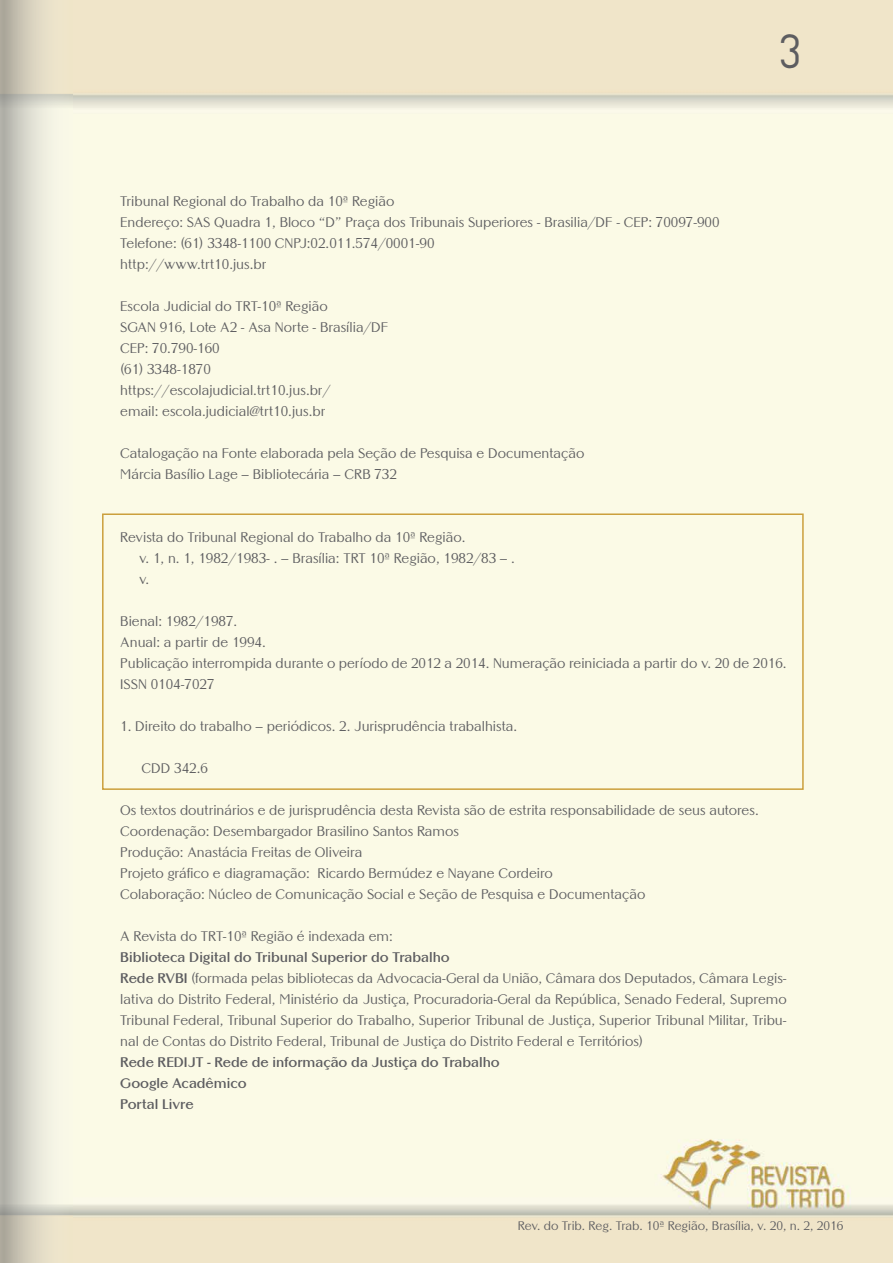
<style>
.page{position:relative;width:893px;height:1263px;background:#fff}
.page>*{position:absolute;margin:0;border:0;box-sizing:border-box;transform-origin:0 0}
.t1{font:49.5px "Zag";color:#5d5d60}
.t2{font:13.5px/21px "Altrincham";color:#5d5d60}
.t3{font:700 13.5px/21px "Altrincham";color:#5d5d60}
.t4{font:12px "Altrincham";color:#5d5d60}
.s1{font-weight:700}
</style>
<div class="page">
<img style="left:89px;top:0;width:804px;height:1263px">
<div style="left:102px;top:513px;width:702px;height:277px;border:2px solid #cb9f3c"></div>
<p class="t2" style="left:120px;top:191px;width:601px">Tribunal Regional do Trabalho da 10ª Região<br>Endereço: SAS Quadra 1, Bloco “D” Praça dos Tribunais Superiores - Brasilia/DF - CEP: 70097-900<br>Telefone: (61) 3348-1100 CNPJ:02.011.574/0001-90<br>http://www.trt10.jus.br</p>
<p class="t2" style="left:120px;top:296px;width:269px">Escola Judicial do TRT-10ª Região<br>SGAN 916, Lote A2 - Asa Norte - Brasília/DF<br>CEP: 70.790-160<br>(61) 3348-1870 https://escolajudicial.trt10.jus.br/<br>email: escola.judicial@trt10.jus.br</p>
<p class="t2" style="left:120px;top:443px;width:466px">Catalogação na Fonte elaborada pela Seção de Pesquisa e Documentação<br>Márcia Basílio Lage – Bibliotecária – CRB 732</p>
<h1 class="t1" style="left:781px;top:24px;width:24px">3</h1>
<p class="t2" style="left:139px;top:527px;width:377px;text-indent:-19px">Revista do Tribunal Regional do Trabalho da 10ª Região.<br>v. 1, n. 1, 1982/1983- . – Brasília: TRT 10ª Região, 1982/83 – . v.</p>
<p class="t2" style="left:120px;top:611px;width:668px">Bienal: 1982/1987.<br>Anual: a partir de 1994.<br>Publicação interrompida durante o período de 2012 a 2014. Numeração reiniciada a partir do v. 20 de 2016.<br>ISSN 0104-7027</p>
<p class="t2" style="left:120px;top:716px;width:398px">1. Direito do trabalho – periódicos. 2. Jurisprudência trabalhista.</p>
<p class="t2" style="left:142px;top:758px;width:68px">CDD 342.6</p>
<p class="t2" style="left:120px;top:800px;width:640px">Os textos doutrinários e de jurisprudência desta Revista são de estrita responsabilidade de seus autores.<br>Coordenação: Desembargador Brasilino Santos Ramos<br>Produção: Anastácia Freitas de Oliveira<br>Projeto gráfico e diagramação: Ricardo Bermúdez e Nayane Cordeiro<br>Colaboração: Núcleo de Comunicação Social e Seção de Pesquisa e Documentação</p>
<p class="t2" style="left:120px;top:926px;width:274px">A Revista do TRT-10ª Região é indexada em:</p>
<p class="t2" style="left:120px;top:947px;width:668px"><span class="s1">Biblioteca Digital do Tribunal Superior do Trabalho<br>Rede RVBI</span> (formada pelas bibliotecas da Advocacia-Geral da União, Câmara dos Deputados, Câmara Legis&shy;lativa do Distrito Federal, Ministério da Justiça, Procuradoria-Geral da República, Senado Federal, Supremo Tribunal Federal, Tribunal Superior do Trabalho, Superior Tribunal de Justiça, Superior Tribunal Militar, Tribu&shy;nal de Contas do Distrito Federal, Tribunal de Justiça do Distrito Federal e Territórios)</p>
<p class="t3" style="left:120px;top:1052px;width:381px">Rede REDIJT - Rede de informação da Justiça do Trabalho<br>Google Acadêmico<br>Portal Livre</p>
<p class="t4" style="left:518px;top:1218px;width:327px">Rev. do Trib. Reg. Trab. 10ª Região, Brasília, v. 20, n. 2, 2016</p>
</div>
